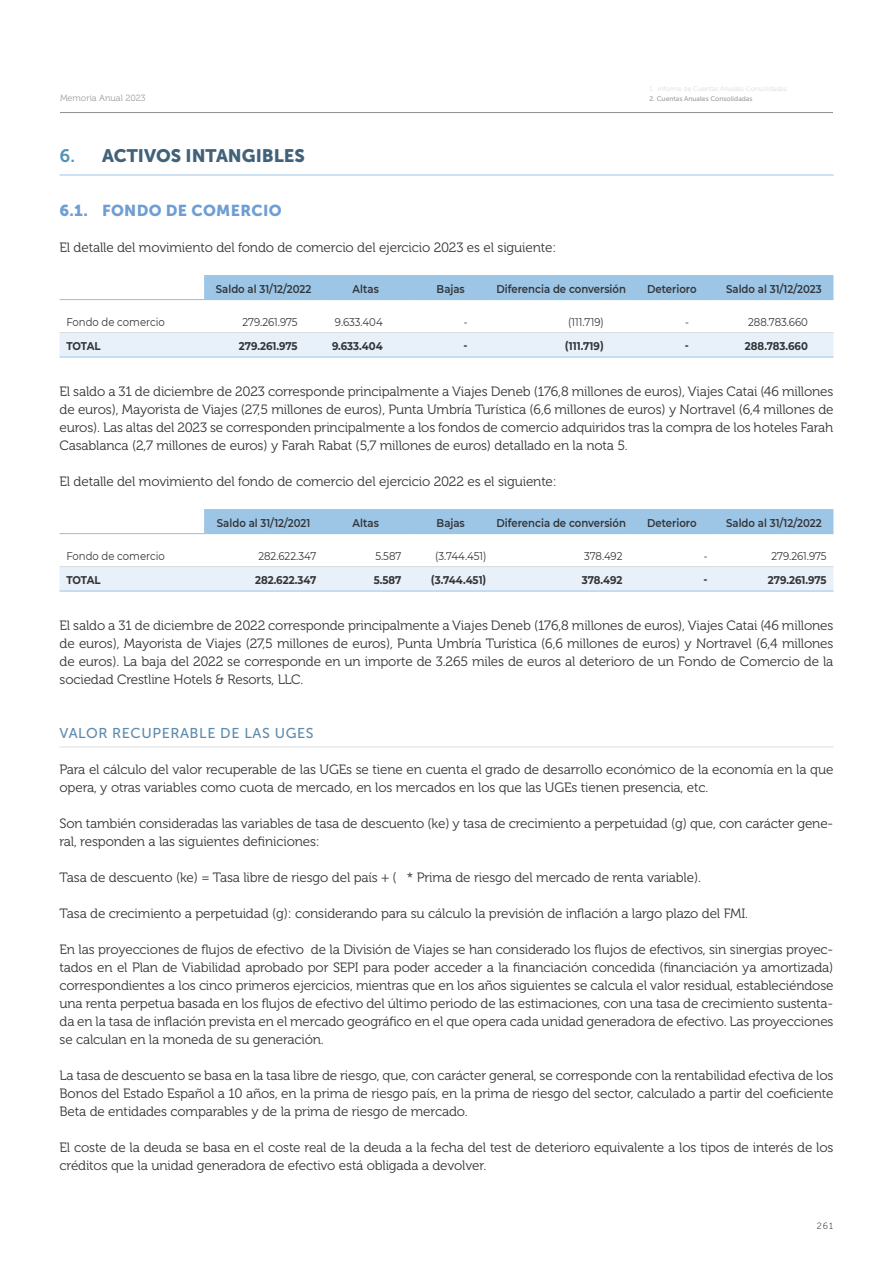
<style>
.page{position:relative;width:893px;height:1263px;background:#fff}
.page>*{position:absolute;margin:0;border:0;box-sizing:border-box;transform-origin:0 0}
.t1{font:18px "Museo Sans 900";color:#426279}
.t2{font:15.75px "Museo Sans 900";letter-spacing:.02em;color:#6f9ed4}
.t3{font:14.25px "Museo Sans 500";letter-spacing:.04em;color:#5d8bad}
.t4{font:13.5px/18px "Museo 300";letter-spacing:-.01em;color:#323538;text-align:justify}
.t5{font:600 11.25px "Montserrat";color:#323538;scale:.9 1}
.t6{font:11.25px "Montserrat";color:#323538;scale:.9 1}
.t7{font:700 11.25px "Montserrat";color:#323538;scale:.9 1}
.t8{font:9px "Museo 300";color:#9d9d9c}
.t9{font:9px "Museo Sans 100";color:#000}
.t10{font:6.75px "Museo Sans 500";color:#9d9d9c}
.s1{font-family:"Museo Sans 700";color:#5491b7}
</style>
<div class="page">
<hr style="left:60px;top:112px;width:773px;height:1px;background:#8c8e8f">
<hr style="left:60px;top:175px;width:773px;height:1px;background:#9dc5e6">
<hr style="left:60px;top:747px;width:773px;height:1px;background:#dbdedf">
<div style="left:204px;top:275px;width:629px;height:24px;background:#9dc5e6"></div>
<div style="left:60px;top:333px;width:773px;height:24px;background:#e8f0fa"></div>
<hr style="left:60px;top:332px;width:144px;height:1px;background:#dbdedf">
<hr style="left:204px;top:332px;width:119px;height:1px;background:#dbdedf">
<hr style="left:323px;top:332px;width:85px;height:1px;background:#dbdedf">
<hr style="left:408px;top:332px;width:85px;height:1px;background:#dbdedf">
<hr style="left:493px;top:332px;width:136px;height:1px;background:#dbdedf">
<hr style="left:629px;top:332px;width:85px;height:1px;background:#dbdedf">
<hr style="left:714px;top:332px;width:119px;height:1px;background:#dbdedf">
<hr style="left:60px;top:357px;width:144px;height:1px;background:#9dc5e6">
<hr style="left:204px;top:357px;width:119px;height:1px;background:#9dc5e6">
<hr style="left:323px;top:357px;width:85px;height:1px;background:#9dc5e6">
<hr style="left:408px;top:357px;width:85px;height:1px;background:#9dc5e6">
<hr style="left:493px;top:357px;width:136px;height:1px;background:#9dc5e6">
<hr style="left:629px;top:357px;width:85px;height:1px;background:#9dc5e6">
<hr style="left:714px;top:357px;width:119px;height:1px;background:#9dc5e6">
<hr style="left:60px;top:299px;width:144px;height:1px;background:#9dc5e6">
<hr style="left:204px;top:299px;width:119px;height:1px;background:#9dc5e6">
<hr style="left:323px;top:299px;width:85px;height:1px;background:#9dc5e6">
<hr style="left:408px;top:299px;width:85px;height:1px;background:#9dc5e6">
<hr style="left:493px;top:299px;width:136px;height:1px;background:#9dc5e6">
<hr style="left:629px;top:299px;width:85px;height:1px;background:#9dc5e6">
<hr style="left:714px;top:299px;width:119px;height:1px;background:#9dc5e6">
<div style="left:204px;top:509px;width:629px;height:24px;background:#9dc5e6"></div>
<div style="left:60px;top:567px;width:773px;height:24px;background:#e8f0fa"></div>
<hr style="left:60px;top:566px;width:144px;height:1px;background:#dbdedf">
<hr style="left:204px;top:566px;width:119px;height:1px;background:#dbdedf">
<hr style="left:323px;top:566px;width:85px;height:1px;background:#dbdedf">
<hr style="left:408px;top:566px;width:85px;height:1px;background:#dbdedf">
<hr style="left:493px;top:566px;width:136px;height:1px;background:#dbdedf">
<hr style="left:629px;top:566px;width:85px;height:1px;background:#dbdedf">
<hr style="left:714px;top:566px;width:119px;height:1px;background:#dbdedf">
<hr style="left:60px;top:591px;width:144px;height:1px;background:#9dc5e6">
<hr style="left:204px;top:591px;width:119px;height:1px;background:#9dc5e6">
<hr style="left:323px;top:591px;width:85px;height:1px;background:#9dc5e6">
<hr style="left:408px;top:591px;width:85px;height:1px;background:#9dc5e6">
<hr style="left:493px;top:591px;width:136px;height:1px;background:#9dc5e6">
<hr style="left:629px;top:591px;width:85px;height:1px;background:#9dc5e6">
<hr style="left:714px;top:591px;width:119px;height:1px;background:#9dc5e6">
<hr style="left:60px;top:533px;width:144px;height:1px;background:#9dc5e6">
<hr style="left:204px;top:533px;width:119px;height:1px;background:#9dc5e6">
<hr style="left:323px;top:533px;width:85px;height:1px;background:#9dc5e6">
<hr style="left:408px;top:533px;width:85px;height:1px;background:#9dc5e6">
<hr style="left:493px;top:533px;width:136px;height:1px;background:#9dc5e6">
<hr style="left:629px;top:533px;width:85px;height:1px;background:#9dc5e6">
<hr style="left:714px;top:533px;width:119px;height:1px;background:#9dc5e6">
<p class="t8" style="left:60px;top:93px;width:87px">Memoria Anual 2023</p>
<h1 class="t1" style="left:60px;top:145px;width:247px"><span class="s1">6.</span> ACTIVOS INTANGIBLES</h1>
<p class="t10" style="left:649px;top:95px;width:105px">2. Cuentas Anuales Consolidadas</p>
<p class="t2" style="left:60px;top:202px;width:224px">6.1. FONDO DE COMERCIO</p>
<p class="t4" style="left:60px;top:239px;width:498px">El detalle del movimiento del fondo de comercio del ejercicio 2023 es el siguiente:</p>
<p class="t5" style="left:216px;top:281px;width:108px">Saldo al 31/12/2022</p>
<p class="t5" style="left:352px;top:281px;width:31px">Altas</p>
<p class="t5" style="left:437px;top:281px;width:33px">Bajas</p>
<p class="t5" style="left:497px;top:281px;width:145px">Diferencia de conversión</p>
<p class="t5" style="left:647px;top:281px;width:56px">Deterioro</p>
<p class="t5" style="left:726px;top:281px;width:108px">Saldo al 31/12/2023</p>
<p class="t6" style="left:66px;top:314px;width:111px">Fondo de comercio</p>
<p class="t6" style="left:242px;top:314px;width:63px">279.261.975</p>
<p class="t6" style="left:335px;top:314px;width:55px">9.633.404</p>
<p class="t6" style="left:464px;top:314px;width:6px">-</p>
<p class="t6" style="left:568px;top:314px;width:41px">(111.719)</p>
<p class="t6" style="left:685px;top:314px;width:6px">-</p>
<p class="t6" style="left:748px;top:314px;width:68px">288.783.660</p>
<p class="t7" style="left:66px;top:338px;width:40px">TOTAL</p>
<p class="t7" style="left:239px;top:338px;width:67px">279.261.975</p>
<p class="t7" style="left:332px;top:338px;width:58px">9.633.404</p>
<p class="t7" style="left:464px;top:338px;width:6px">-</p>
<p class="t7" style="left:565px;top:338px;width:45px">(111.719)</p>
<p class="t7" style="left:685px;top:338px;width:6px">-</p>
<p class="t7" style="left:745px;top:338px;width:72px">288.783.660</p>
<p class="t4" style="left:60px;top:383px;width:775px">El saldo a 31 de diciembre de 2023 corresponde principalmente a Viajes Deneb (176,8 millones de euros), Viajes Catai (46 millones de euros), Mayorista de Viajes (27,5 millones de euros), Punta Umbría Turística (6,6 millones de euros) y Nortravel (6,4 millones de euros). Las altas del 2023 se corresponden principalmente a los fondos de comercio adquiridos tras la compra de los hoteles Farah Casablanca (2,7 millones de euros) y Farah Rabat (5,7 millones de euros) detallado en la nota 5.</p>
<p class="t4" style="left:60px;top:473px;width:499px">El detalle del movimiento del fondo de comercio del ejercicio 2022 es el siguiente:</p>
<p class="t5" style="left:217px;top:515px;width:105px">Saldo al 31/12/2021</p>
<p class="t5" style="left:352px;top:515px;width:31px">Altas</p>
<p class="t5" style="left:437px;top:515px;width:33px">Bajas</p>
<p class="t5" style="left:497px;top:515px;width:145px">Diferencia de conversión</p>
<p class="t5" style="left:647px;top:515px;width:56px">Deterioro</p>
<p class="t5" style="left:726px;top:515px;width:108px">Saldo al 31/12/2022</p>
<p class="t6" style="left:66px;top:548px;width:111px">Fondo de comercio</p>
<p class="t6" style="left:258px;top:548px;width:66px">282.622.347</p>
<p class="t6" style="left:375px;top:548px;width:30px">5.587</p>
<p class="t6" style="left:435px;top:548px;width:59px">(3.744.451)</p>
<p class="t6" style="left:584px;top:548px;width:44px">378.492</p>
<p class="t6" style="left:704px;top:548px;width:6px">-</p>
<p class="t6" style="left:771px;top:548px;width:63px">279.261.975</p>
<p class="t7" style="left:66px;top:572px;width:40px">TOTAL</p>
<p class="t7" style="left:255px;top:572px;width:70px">282.622.347</p>
<p class="t7" style="left:374px;top:572px;width:32px">5.587</p>
<p class="t7" style="left:431px;top:572px;width:63px">(3.744.451)</p>
<p class="t7" style="left:582px;top:572px;width:47px">378.492</p>
<p class="t7" style="left:703px;top:572px;width:6px">-</p>
<p class="t7" style="left:768px;top:572px;width:67px">279.261.975</p>
<p class="t4" style="left:60px;top:617px;width:775px">El saldo a 31 de diciembre de 2022 corresponde principalmente a Viajes Deneb (176,8 millones de euros), Viajes Catai (46 millones de euros), Mayorista de Viajes (27,5 millones de euros), Punta Umbría Turística (6,6 millones de euros) y Nortravel (6,4 millones de euros). La baja del 2022 se corresponde en un importe de 3.265 miles de euros al deterioro de un Fondo de Comercio de la sociedad Crestline Hotels &amp; Resorts, LLC.</p>
<p class="t3" style="left:60px;top:725px;width:256px">VALOR RECUPERABLE DE LAS UGES</p>
<p class="t4" style="left:60px;top:761px;width:775px">Para el cálculo del valor recuperable de las UGEs se tiene en cuenta el grado de desarrollo económico de la economía en la que opera, y otras variables como cuota de mercado, en los mercados en los que las UGEs tienen presencia, etc.</p>
<p class="t4" style="left:60px;top:815px;width:775px">Son también consideradas las variables de tasa de descuento (ke) y tasa de crecimiento a perpetuidad (g) que, con carácter gene&shy;ral, responden a las siguientes definiciones:</p>
<p class="t4" style="left:60px;top:869px;width:643px">Tasa de descuento (ke) = Tasa libre de riesgo del país + (β * Prima de riesgo del mercado de renta variable).</p>
<p class="t4" style="left:60px;top:905px;width:690px">Tasa de crecimiento a perpetuidad (g): considerando para su cálculo la previsión de inflación a largo plazo del FMI.</p>
<p class="t4" style="left:60px;top:941px;width:775px">En las proyecciones de flujos de efectivo de la División de Viajes se han considerado los flujos de efectivos, sin sinergias proyec&shy;tados en el Plan de Viabilidad aprobado por SEPI para poder acceder a la financiación concedida (financiación ya amortizada) correspondientes a los cinco primeros ejercicios, mientras que en los años siguientes se calcula el valor residual, estableciéndose una renta perpetua basada en los flujos de efectivo del último periodo de las estimaciones, con una tasa de crecimiento sustenta&shy;da en la tasa de inflación prevista en el mercado geográfico en el que opera cada unidad generadora de efectivo. Las proyecciones se calculan en la moneda de su generación.</p>
<p class="t4" style="left:60px;top:1067px;width:775px">La tasa de descuento se basa en la tasa libre de riesgo, que, con carácter general, se corresponde con la rentabilidad efectiva de los Bonos del Estado Español a 10 años, en la prima de riesgo país, en la prima de riesgo del sector, calculado a partir del coeficiente Beta de entidades comparables y de la prima de riesgo de mercado.</p>
<p class="t4" style="left:60px;top:1139px;width:775px">El coste de la deuda se basa en el coste real de la deuda a la fecha del test de deterioro equivalente a los tipos de interés de los créditos que la unidad generadora de efectivo está obligada a devolver.</p>
<p class="t9" style="left:817px;top:1221px;width:18px">261</p>
</div>
